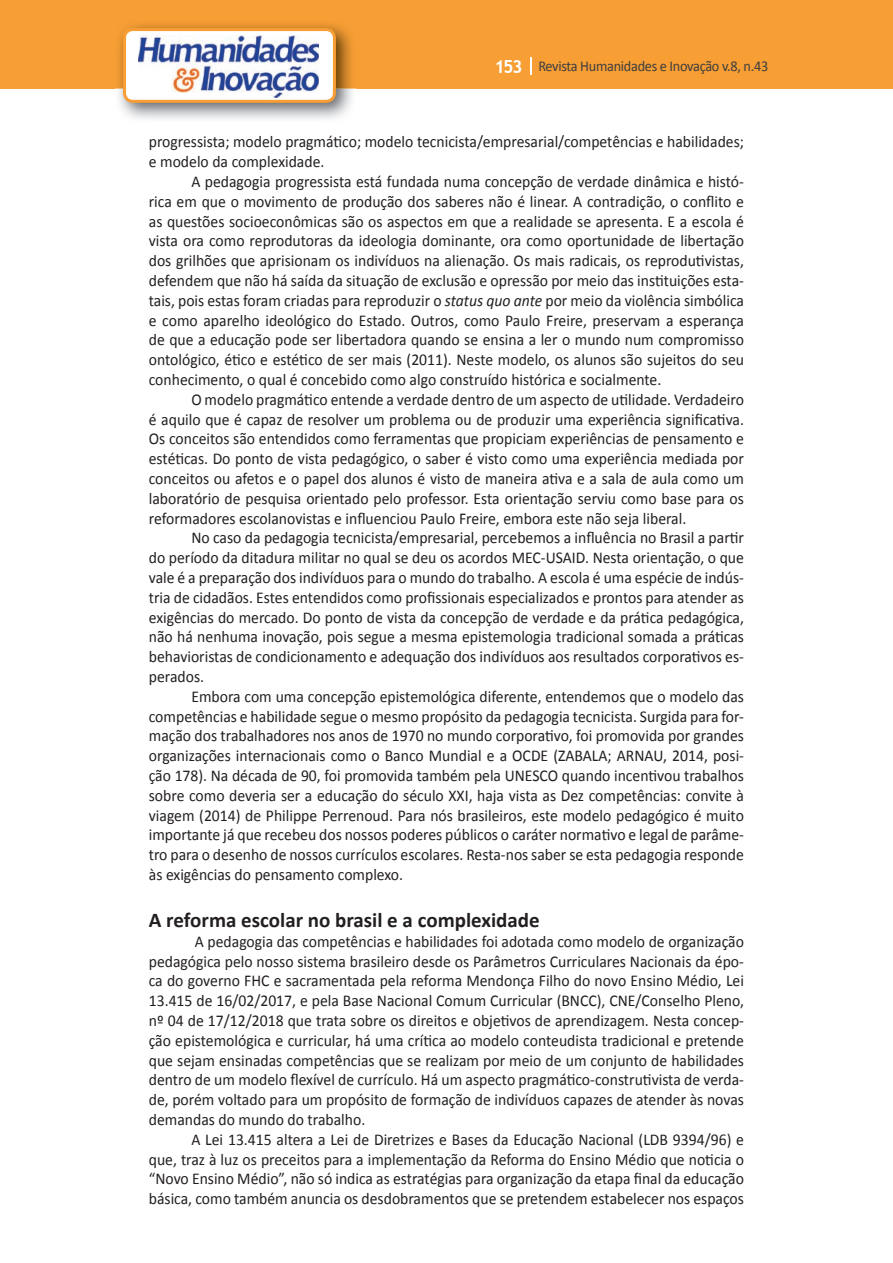
<style>
.page{position:relative;width:893px;height:1263px;background:#fff}
.page>*{position:absolute;margin:0;border:0;box-sizing:border-box;transform-origin:0 0}
.t1{font:700 21px "Calibri";color:#231f20}
.t2{font:16.5px/19.8px "Calibri";color:#231f20;text-align:justify;scale:.95 1}
.t3{font:15px "Calibri";letter-spacing:-.02em;color:#3e3e3f;scale:.95 1}
.s1{font-family:"Trebuchet MS";font-weight:700;font-size:18px;color:#fff}
.s2{font-style:italic}
</style>
<div class="page">
<div style="left:0;top:0;width:893px;height:88px;background:#f79e34"></div>
<svg style="left:530px;top:57px;width:2px;height:18px"></svg>
<img style="left:115px;top:24px;width:241px;height:95px">
<svg style="left:123px;top:28px;width:213px;height:75px"></svg>
<p class="t3" style="left:495px;top:57px;width:290px"><span class="s1">153</span> Revista Humanidades e Inovação v.8, n.43</p>
<p class="t2" style="left:149px;top:132px;width:628px">progressista; modelo pragmático; modelo tecnicista/empresarial/competências e habilidades; e modelo da complexidade.</p>
<p class="t2" style="left:149px;top:172px;width:628px;text-indent:43px">A pedagogia progressista está fundada numa concepção de verdade dinâmica e histó&shy;rica em que o movimento de produção dos saberes não é linear. A contradição, o conflito e as questões socioeconômicas são os aspectos em que a realidade se apresenta. E a escola é vista ora como reprodutoras da ideologia dominante, ora como oportunidade de libertação dos grilhões que aprisionam os indivíduos na alienação. Os mais radicais, os reprodutivistas, defendem que não há saída da situação de exclusão e opressão por meio das instituições esta&shy;tais, pois estas foram criadas para reproduzir o <span class="s2">status quo ante</span> por meio da violência simbólica e como aparelho ideológico do Estado. Outros, como Paulo Freire, preservam a esperança de que a educação pode ser libertadora quando se ensina a ler o mundo num compromisso ontológico, ético e estético de ser mais (2011). Neste modelo, os alunos são sujeitos do seu conhecimento, o qual é concebido como algo construído histórica e socialmente.</p>
<p class="t2" style="left:149px;top:389px;width:628px;text-indent:43px">O modelo pragmático entende a verdade dentro de um aspecto de utilidade. Verdadeiro é aquilo que é capaz de resolver um problema ou de produzir uma experiência significativa.<br>Os conceitos são entendidos como ferramentas que propiciam experiências de pensamento e estéticas. Do ponto de vista pedagógico, o saber é visto como uma experiência mediada por conceitos ou afetos e o papel dos alunos é visto de maneira ativa e a sala de aula como um laboratório de pesquisa orientado pelo professor. Esta orientação serviu como base para os reformadores escolanovistas e influenciou Paulo Freire, embora este não seja liberal.</p>
<p class="t2" style="left:149px;top:528px;width:628px;text-indent:43px">No caso da pedagogia tecnicista/empresarial, percebemos a influência no Brasil a partir do período da ditadura militar no qual se deu os acordos MEC-USAID. Nesta orientação, o que vale é a preparação dos indivíduos para o mundo do trabalho. A escola é uma espécie de indús&shy;tria de cidadãos. Estes entendidos como profissionais especializados e prontos para atender as exigências do mercado. Do ponto de vista da concepção de verdade e da prática pedagógica, não há nenhuma inovação, pois segue a mesma epistemologia tradicional somada a práticas behavioristas de condicionamento e adequação dos indivíduos aos resultados corporativos es&shy;perados.</p>
<p class="t2" style="left:149px;top:686px;width:628px;text-indent:43px">Embora com uma concepção epistemológica diferente, entendemos que o modelo das competências e habilidade segue o mesmo propósito da pedagogia tecnicista. Surgida para for&shy;mação dos trabalhadores nos anos de 1970 no mundo corporativo, foi promovida por grandes organizações internacionais como o Banco Mundial e a OCDE (ZABALA; ARNAU, 2014, posi&shy;ção 178). Na década de 90, foi promovida também pela UNESCO quando incentivou trabalhos sobre como deveria ser a educação do século XXI, haja vista as Dez competências: convite à viagem (2014) de Philippe Perrenoud. Para nós brasileiros, este modelo pedagógico é muito importante já que recebeu dos nossos poderes públicos o caráter normativo e legal de parâme&shy;tro para o desenho de nossos currículos escolares. Resta-nos saber se esta pedagogia responde às exigências do pensamento complexo.</p>
<p class="t1" style="left:149px;top:906px;width:392px">A reforma escolar no brasil e a complexidade</p>
<p class="t2" style="left:149px;top:931px;width:628px;text-indent:46px">A pedagogia das competências e habilidades foi adotada como modelo de organização pedagógica pelo nosso sistema brasileiro desde os Parâmetros Curriculares Nacionais da épo&shy;ca do governo FHC e sacramentada pela reforma Mendonça Filho do novo Ensino Médio, Lei 13.415 de 16/02/2017, e pela Base Nacional Comum Curricular (BNCC), CNE/Conselho Pleno, nº 04 de 17/12/2018 que trata sobre os direitos e objetivos de aprendizagem. Nesta concep&shy;ção epistemológica e curricular, há uma crítica ao modelo conteudista tradicional e pretende que sejam ensinadas competências que se realizam por meio de um conjunto de habilidades dentro de um modelo flexível de currículo. Há um aspecto pragmático-construtivista de verda&shy;de, porém voltado para um propósito de formação de indivíduos capazes de atender às novas demandas do mundo do trabalho.</p>
<p class="t2" style="left:149px;top:1129px;width:628px;text-indent:43px">A Lei 13.415 altera a Lei de Diretrizes e Bases da Educação Nacional (LDB 9394/96) e que, traz à luz os preceitos para a implementação da Reforma do Ensino Médio que noticia o “Novo Ensino Médio”, não só indica as estratégias para organização da etapa final da educação básica, como também anuncia os desdobramentos que se pretendem estabelecer nos espaços</p>
</div>
